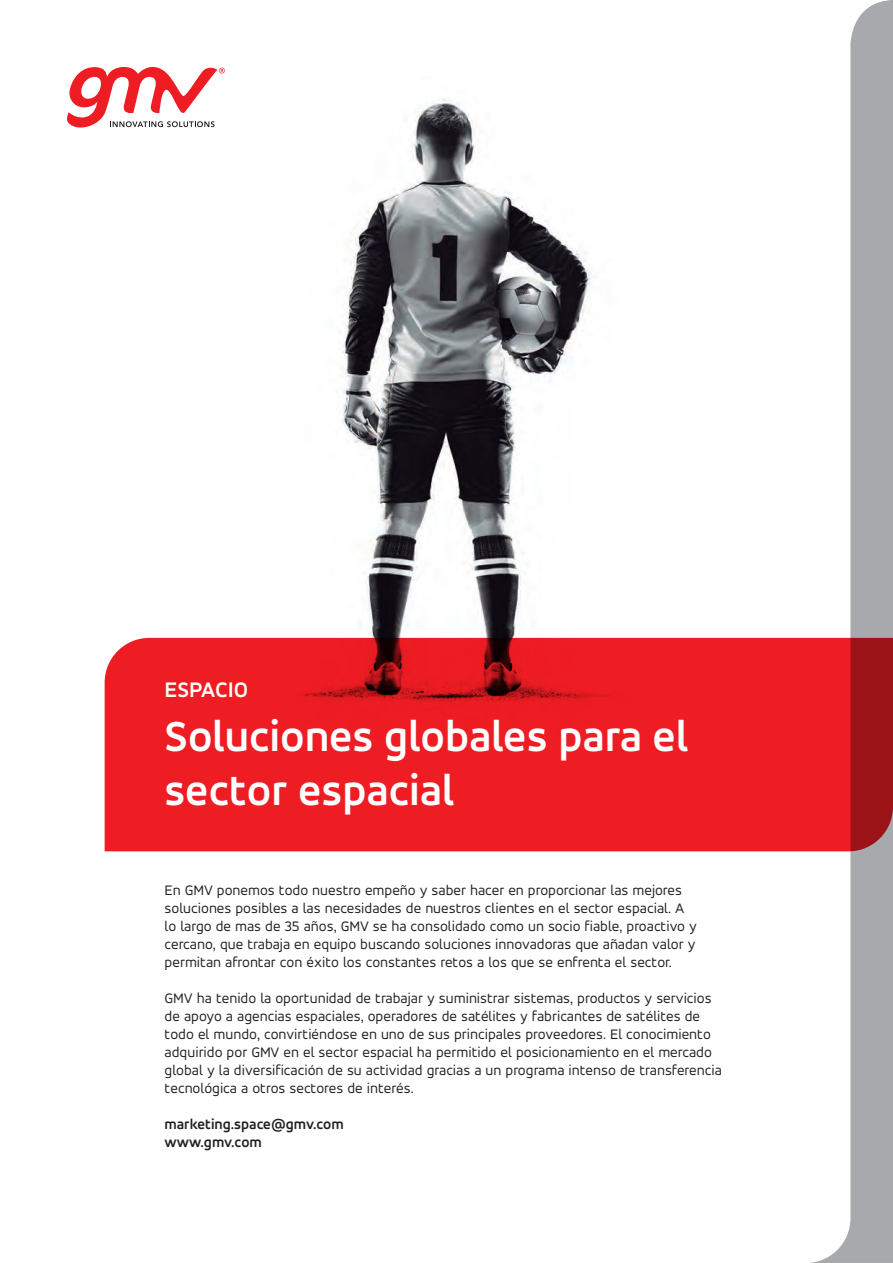
<style>
.page{position:relative;width:893px;height:1263px;background:#fff}
.page>*{position:absolute;margin:0;border:0;box-sizing:border-box;transform-origin:0 0}
.t1{font:700 45px/54px "Accord Alternate";color:#fff}
.t2{font:700 22.5px "Accord Alternate";color:#fff}
.t3{font:15px/18px "Accord Alternate";color:#231f20}
.t4{font:700 15px "Accord Alternate";color:#231f20}
</style>
<div class="page">
<img style="left:206px;top:99px;width:600px;height:539px">
<svg style="left:806px;top:0;width:87px;height:1263px"></svg>
<svg style="left:67px;top:67px;width:158px;height:61px"></svg>
<svg style="left:105px;top:638px;width:788px;height:213px;background:#e51c22"></svg>
<p class="t2" style="left:165px;top:675px;width:85px">ESPACIO</p>
<p class="t1" style="left:165px;top:708px;width:525px">Soluciones globales para el sector espacial</p>
<p class="t3" style="left:165px;top:881px;width:534px">En GMV ponemos todo nuestro empeño y saber hacer en proporcionar las mejores soluciones posibles a las necesidades de nuestros clientes en el sector espacial. A lo largo de mas de 35 años, GMV se ha consolidado como un socio fiable, proactivo y cercano, que trabaja en equipo buscando soluciones innovadoras que añadan valor y permitan afrontar con éxito los constantes retos a los que se enfrenta el sector.</p>
<p class="t3" style="left:165px;top:989px;width:559px">GMV ha tenido la oportunidad de trabajar y suministrar sistemas, productos y servicios de apoyo a agencias espaciales, operadores de satélites y fabricantes de satélites de todo el mundo, convirtiéndose en uno de sus principales proveedores. El conocimiento adquirido por GMV en el sector espacial ha permitido el posicionamiento en el mercado global y la diversificación de su actividad gracias a un programa intenso de transferencia tecnológica a otros sectores de interés.</p>
<p class="t4" style="left:165px;top:1115px;width:180px">marketing.space@gmv.com</p>
<p class="t4" style="left:165px;top:1133px;width:99px">www.gmv.com</p>
</div>
